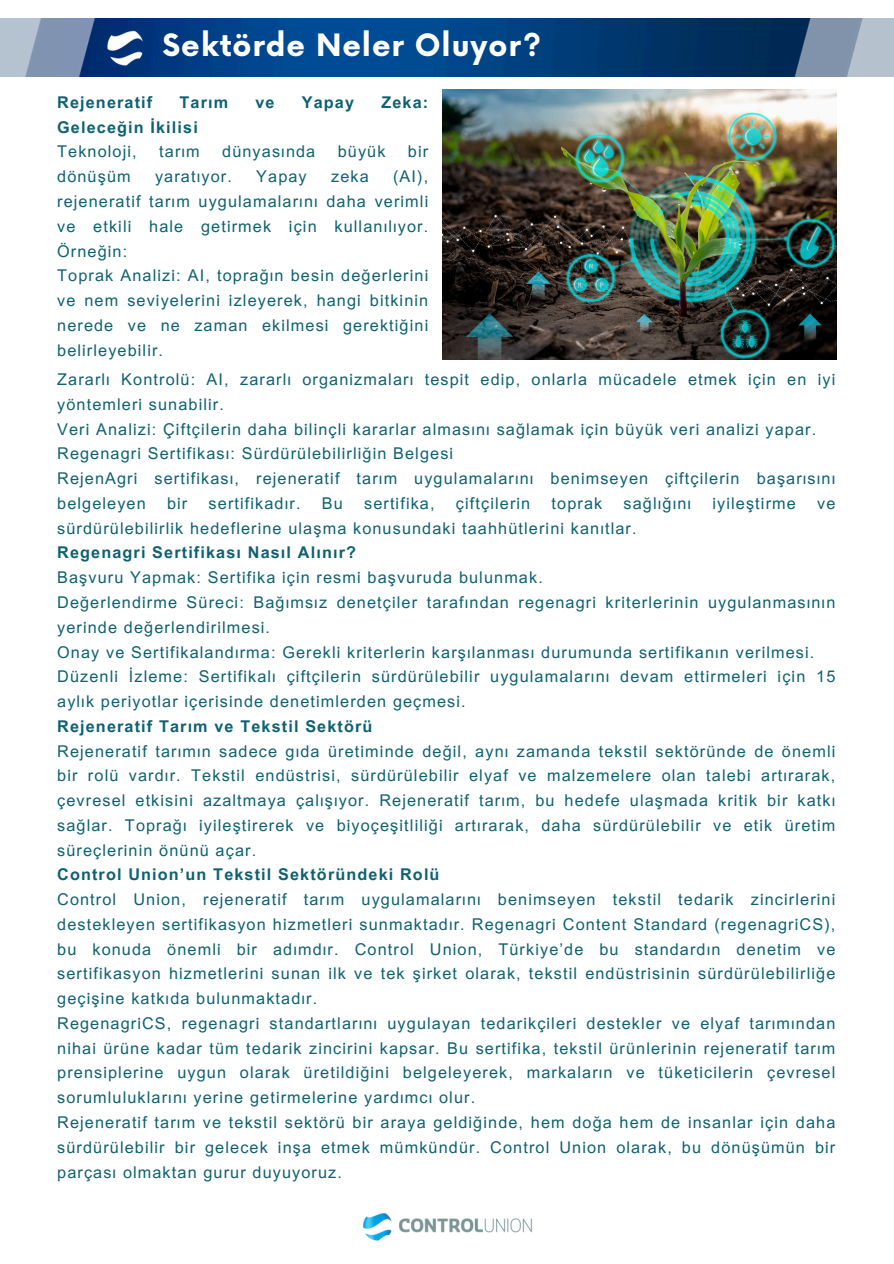
<style>
.page{position:relative;width:894px;height:1264px;background:#fff}
.page>*{position:absolute;margin:0;border:0;box-sizing:border-box;transform-origin:0 0}
.t1{font:700 30px "Now";letter-spacing:.03em;color:#fff}
.t2{font:16.2px/24.8px "Arial MT Pro";letter-spacing:.07em;color:#0e6171;text-align:justify}
.t3{font:700 16.2px "Arial MT Pro";letter-spacing:.07em;color:#0e6171}
</style>
<div class="page">
<img style="left:0;top:18px;width:893px;height:59px">
<img style="left:104px;top:23px;width:46px;height:49px">
<img style="left:363px;top:1213px;width:169px;height:28px">
<img style="left:442px;top:89px;width:394px;height:270px">
<h1 class="t1" style="left:162px;top:29px;width:380px">Sektörde Neler Oluyor?</h1>
<p class="t3" style="left:57px;top:96px;width:97px">Rejeneratif</p>
<p class="t3" style="left:179px;top:96px;width:50px">Tarım</p>
<p class="t3" style="left:255px;top:96px;width:21px">ve</p>
<p class="t3" style="left:302px;top:96px;width:54px">Yapay</p>
<p class="t3" style="left:381px;top:96px;width:48px">Zeka:</p>
<p class="t3" style="left:57px;top:121px;width:140px">Geleceğin İkilisi</p>
<p class="t2" style="left:57px;top:141px;width:81px">Teknoloji,</p>
<p class="t2" style="left:159px;top:141px;width:42px">tarım</p>
<p class="t2" style="left:222px;top:141px;width:95px">dünyasında</p>
<p class="t2" style="left:337px;top:141px;width:49px">büyük</p>
<p class="t2" style="left:408px;top:141px;width:22px">bir</p>
<p class="t2" style="left:57px;top:166px;width:75px">dönüşüm</p>
<p class="t2" style="left:155px;top:166px;width:78px">yaratıyor.</p>
<p class="t2" style="left:256px;top:166px;width:52px">Yapay</p>
<p class="t2" style="left:331px;top:166px;width:39px">zeka</p>
<p class="t2" style="left:57px;top:166px;width:372px;text-indent:336px">(AI), rejeneratif tarım uygulamalarını daha verimli ve etkili hale getirmek için kullanılıyor.<br>Örneğin:</p>
<p class="t2" style="left:57px;top:265px;width:372px">Toprak Analizi: AI, toprağın besin değerlerini ve nem seviyelerini izleyerek, hangi bitkinin nerede ve ne zaman ekilmesi gerektiğini belirleyebilir.</p>
<p class="t2" style="left:57px;top:369px;width:777px">Zararlı Kontrolü: AI, zararlı organizmaları tespit edip, onlarla mücadele etmek için en iyi yöntemleri sunabilir.</p>
<p class="t2" style="left:57px;top:418px;width:760px">Veri Analizi: Çiftçilerin daha bilinçli kararlar almasını sağlamak için büyük veri analizi yapar.</p>
<p class="t2" style="left:57px;top:443px;width:395px">Regenagri Sertifikası: Sürdürülebilirliğin Belgesi</p>
<p class="t2" style="left:57px;top:468px;width:779px">RejenAgri sertifikası, rejeneratif tarım uygulamalarını benimseyen çiftçilerin başarısını belgeleyen</p>
<p class="t2" style="left:167px;top:493px;width:22px">bir</p>
<p class="t2" style="left:208px;top:493px;width:93px">sertifikadır.</p>
<p class="t2" style="left:322px;top:493px;width:22px">Bu</p>
<p class="t2" style="left:364px;top:493px;width:72px">sertifika,</p>
<p class="t2" style="left:456px;top:493px;width:76px">çiftçilerin</p>
<p class="t2" style="left:551px;top:493px;width:52px">toprak</p>
<p class="t2" style="left:623px;top:493px;width:69px">sağlığını</p>
<p class="t2" style="left:712px;top:493px;width:85px">iyileştirme</p>
<p class="t2" style="left:816px;top:493px;width:20px">ve</p>
<p class="t2" style="left:57px;top:517px;width:580px">sürdürülebilirlik hedeflerine ulaşma konusundaki taahhütlerini kanıtlar.</p>
<p class="t3" style="left:57px;top:546px;width:300px">Regenagri Sertifikası Nasıl Alınır?</p>
<p class="t2" style="left:57px;top:567px;width:487px">Başvuru Yapmak: Sertifika için resmi başvuruda bulunmak.</p>
<p class="t2" style="left:57px;top:592px;width:779px">Değerlendirme Süreci: Bağımsız denetçiler tarafından regenagri kriterlerinin uygulanmasının yerinde değerlendirilmesi.</p>
<p class="t2" style="left:57px;top:641px;width:758px">Onay ve Sertifikalandırma: Gerekli kriterlerin karşılanması durumunda sertifikanın verilmesi.</p>
<p class="t2" style="left:57px;top:666px;width:779px">Düzenli İzleme: Sertifikalı çiftçilerin sürdürülebilir uygulamalarını devam ettirmeleri için 15 aylık periyotlar içerisinde denetimlerden geçmesi.</p>
<p class="t3" style="left:57px;top:720px;width:317px">Rejeneratif Tarım ve Tekstil Sektörü</p>
<p class="t2" style="left:57px;top:740px;width:779px">Rejeneratif tarımın sadece gıda üretiminde değil, aynı zamanda tekstil sektöründe de önemli bir rolü vardır. Tekstil endüstrisi, sürdürülebilir elyaf ve malzemelere olan talebi artırarak, çevresel etkisini azaltmaya çalışıyor. Rejeneratif tarım, bu hedefe ulaşmada kritik bir katkı sağlar. Toprağı iyileştirerek ve biyoçeşitliliği artırarak, daha sürdürülebilir ve etik üretim süreçlerinin önünü açar.</p>
<p class="t3" style="left:57px;top:868px;width:384px">Control Union’un Tekstil Sektöründeki Rolü</p>
<p class="t2" style="left:57px;top:889px;width:779px">Control Union, rejeneratif tarım uygulamalarını benimseyen tekstil tedarik zincirlerini destekleyen sertifikasyon hizmetleri sunmaktadır. Regenagri Content Standard (regenagriCS), bu konuda önemli bir adımdır. Control Union, Türkiye’de bu standardın denetim ve sertifikasyon hizmetlerini sunan ilk ve tek şirket olarak, tekstil endüstrisinin sürdürülebilirliğe geçişine katkıda bulunmaktadır.</p>
<p class="t2" style="left:57px;top:1012px;width:779px">RegenagriCS, regenagri standartlarını uygulayan tedarikçileri destekler ve elyaf tarımından nihai ürüne kadar tüm tedarik zincirini kapsar. Bu sertifika, tekstil ürünlerinin rejeneratif tarım prensiplerine uygun olarak üretildiğini belgeleyerek, markaların ve tüketicilerin çevresel sorumluluklarını yerine getirmelerine yardımcı olur.</p>
<p class="t2" style="left:57px;top:1111px;width:779px">Rejeneratif tarım ve tekstil sektörü bir araya geldiğinde, hem doğa hem de insanlar için daha sürdürülebilir bir gelecek inşa etmek mümkündür. Control Union olarak, bu dönüşümün bir parçası olmaktan gurur duyuyoruz.</p>
</div>
